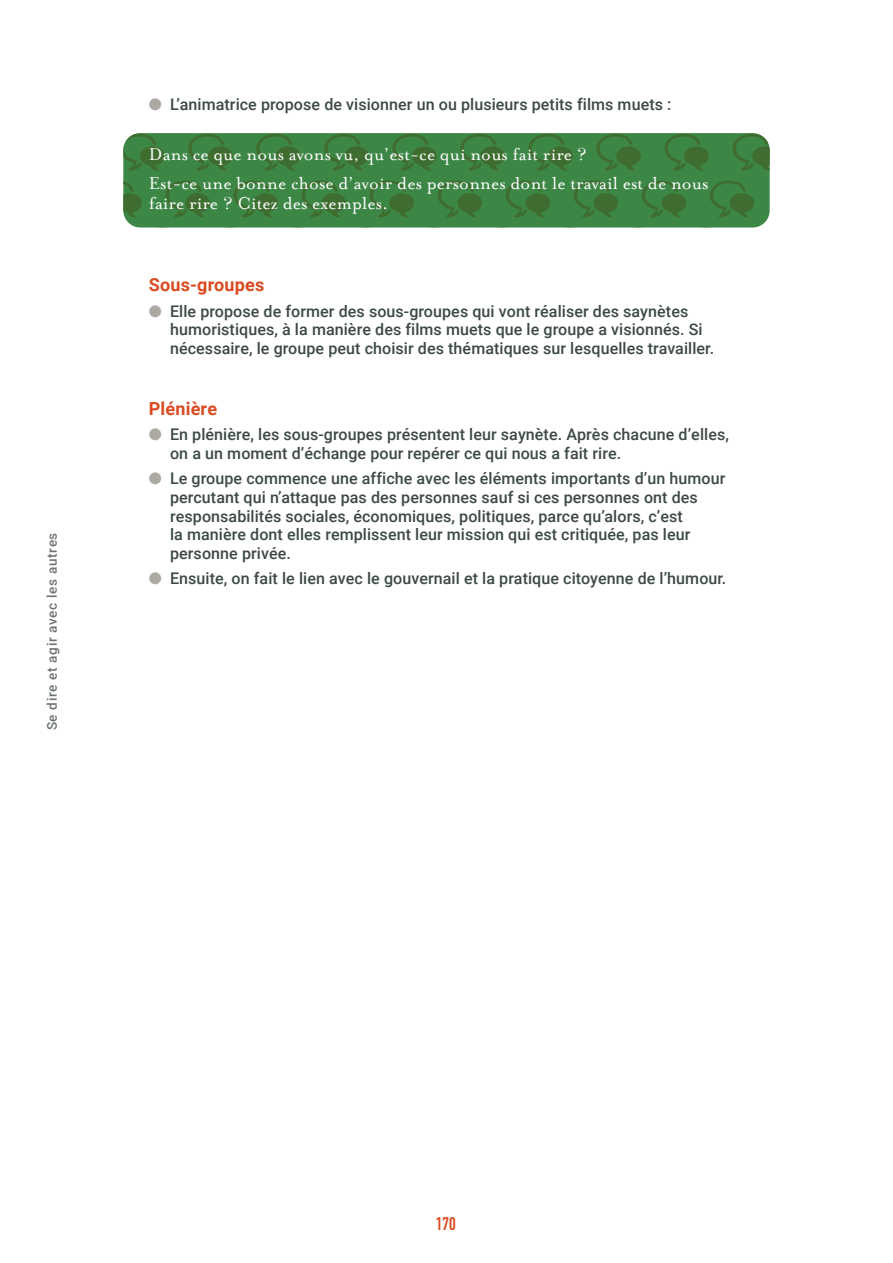
<style>
.page{position:relative;width:893px;height:1263px;background:#fff}
.page>*{position:absolute;margin:0;border:0;box-sizing:border-box;transform-origin:0 0}
.t1{font:19.5px/28.8px "Mrs Eaves Roman";letter-spacing:.005em;color:#fff}
.t2{font:700 18px "Roboto";letter-spacing:.01em;color:#d94b21}
.t3{font:700 18px "DIN Condensed";color:#d94b21}
.t4{font:500 16.05px/18.8px "Roboto";letter-spacing:.005em;color:#3d4a45}
.t5{font:500 13.5px "Roboto";letter-spacing:.05em;color:#6e7470}
.s1{color:#aca8a2}
</style>
<div class="page">
<svg style="left:123px;top:133px;width:647px;height:94px;background:#3e8242"></svg>
<p class="t5" style="left:42px;top:730px;width:199px;rotate:-90deg">Se dire et agir avec les autres</p>
<p class="t4" style="left:149px;top:95px;width:524px"><span class="s1">●</span> L’animatrice propose de visionner un ou plusieurs petits films muets :</p>
<p class="t1" style="left:149px;top:140px;width:561px">Dans ce que nous avons vu, qu’est-ce qui nous fait rire ?<br>Est-ce une bonne chose d’avoir des personnes dont le travail est de nous</p>
<p class="t1" style="left:149px;top:189px;width:241px">faire rire ? Citez des exemples.</p>
<p class="t2" style="left:149px;top:272px;width:117px">Sous-groupes</p>
<p class="t4" style="left:170px;top:301px;width:546px;text-indent:-21px"><span class="s1">●</span> Elle propose de former des sous-groupes qui vont réaliser des saynètes humoristiques, à la manière des films muets que le groupe a visionnés. Si nécessaire, le groupe peut choisir des thématiques sur lesquelles travailler.</p>
<p class="t2" style="left:149px;top:396px;width:70px">Plénière</p>
<p class="t4" style="left:170px;top:425px;width:560px;text-indent:-21px"><span class="s1">●</span> En plénière, les sous-groupes présentent leur saynète. Après chacune d’elles, on a un moment d’échange pour repérer ce qui nous a fait rire.</p>
<p class="t4" style="left:170px;top:468px;width:557px;text-indent:-21px"><span class="s1">●</span> Le groupe commence une affiche avec les éléments importants d’un humour percutant qui n’attaque pas des personnes sauf si ces personnes ont des responsabilités sociales, économiques, politiques, parce qu’alors, c’est<br>la manière dont elles remplissent leur mission qui est critiquée, pas leur personne privée.</p>
<p class="t4" style="left:149px;top:569px;width:579px"><span class="s1">●</span> Ensuite, on fait le lien avec le gouvernail et la pratique citoyenne de l’humour.</p>
<p class="t3" style="left:436px;top:1212px;width:22px">170</p>
</div>
